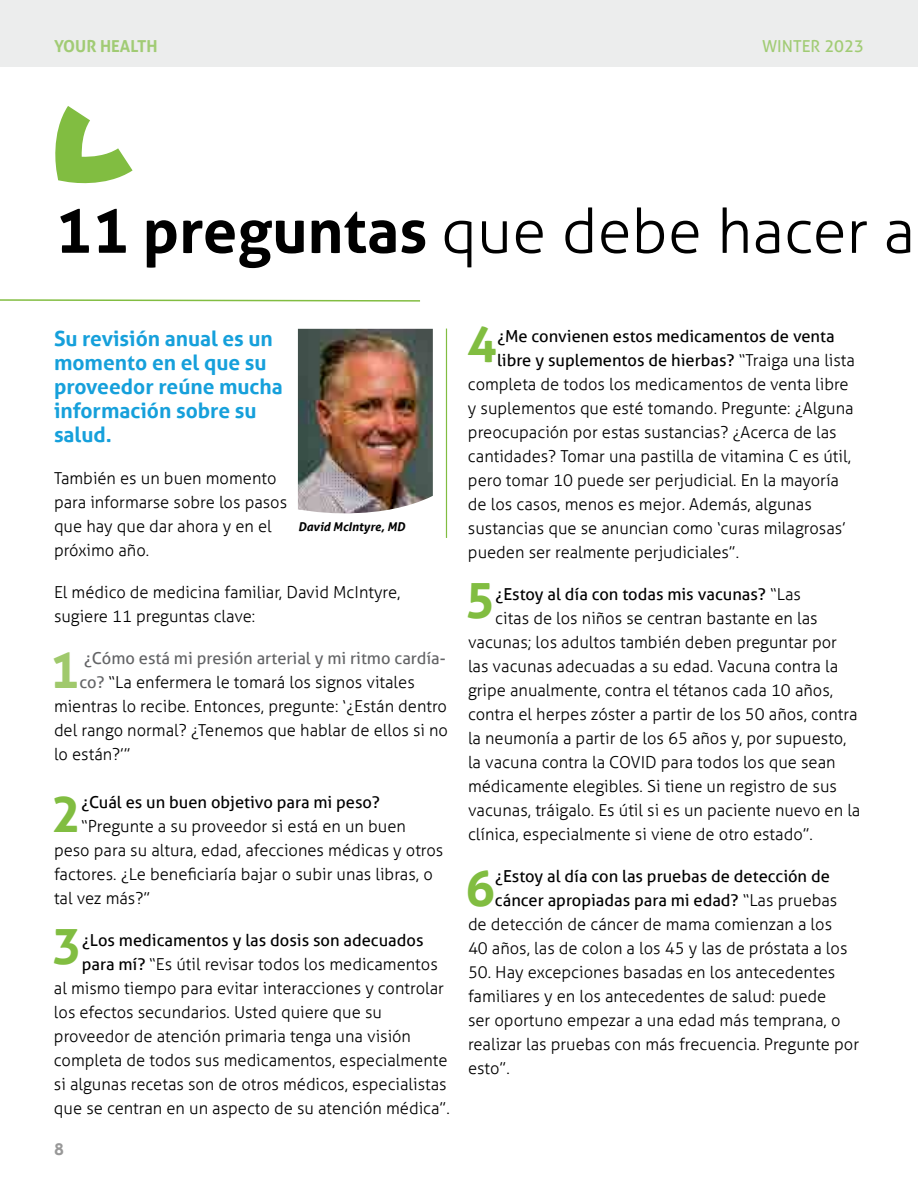
<style>
.page{position:relative;width:918px;height:1188px;background:#fff}
.page>*{position:absolute;margin:0;border:0;box-sizing:border-box;transform-origin:0 0}
.t1{font:300 61.5px "Aller";color:#000}
.t2{font:700 49.65px "Aller";color:#81bd41}
.t3{font:700 49.65px "Aller";color:#a0c96c}
.t4{font:700 21px/24px "Aller";color:#16a0db}
.t5{font:300 16.5px/24px "Aller";color:#000}
.t6{font:16.5px "Aller";color:#000}
.t7{font:16.5px "Aller";color:#636466}
.t8{font:700 16.5px "Aller";color:#81bd41}
.t9{font:16.5px "Aller";color:#81bd41}
.t10{font:700 16.5px "Aller";color:#989898}
.t11{font:italic 700 12px "Aller";color:#000}
.s1{font-weight:700}
.s2{font-weight:400;color:#636466}
.s3{font-weight:400}
.s4{font-weight:300}
</style>
<div class="page">
<div style="left:0;top:0;width:918px;height:68px;background:#eceded"></div>
<svg style="left:0;top:299px;width:420px;height:3px"></svg>
<svg style="left:55px;top:106px;width:78px;height:78px"></svg>
<img style="left:298px;top:329px;width:135px;height:185px">
<hr style="left:446px;top:329px;width:1px;height:209px;background:#81bd41">
<p class="t8" style="left:54px;top:36px;width:105px">YOUR HEALTH</p>
<p class="t9" style="left:762px;top:36px;width:103px">WINTER 2023</p>
<h1 class="t1" style="left:55px;top:194px;width:861px"><span class="s1">11 preguntas</span> que debe hacer a</h1>
<p class="t4" style="left:54px;top:326px;width:230px">Su revisión anual es un momento en el que su proveedor reúne mucha información sobre su salud.</p>
<p class="t5" style="left:54px;top:466px;width:235px">También es un buen momento para informarse sobre los pasos que hay que dar ahora y en el próximo año.</p>
<p class="t5" style="left:54px;top:580px;width:348px">El médico de medicina familiar, David McIntyre, sugiere 11 preguntas clave:</p>
<h2 class="t3" style="left:50px;top:639px;width:31px">1</h2>
<p class="t7" style="left:84px;top:648px;width:363px">¿Cómo está mi presión arterial y mi ritmo cardía-</p>
<p class="t11" style="left:298px;top:519px;width:108px">David McIntyre, MD</p>
<p class="t5" style="left:80px;top:670px;width:337px"><span class="s2">co?</span> “La enfermera le tomará los signos vitales</p>
<p class="t5" style="left:54px;top:694px;width:395px">mientras lo recibe. Entonces, pregunte: ‘¿Están dentro</p>
<p class="t5" style="left:54px;top:718px;width:396px">del rango normal? ¿Tenemos que hablar de ellos si no</p>
<p class="t5" style="left:54px;top:742px;width:78px">lo están?’”</p>
<h2 class="t2" style="left:51px;top:783px;width:31px">2</h2>
<p class="t6" style="left:81px;top:792px;width:300px">¿Cuál es un buen objetivo para mi peso?</p>
<p class="t5" style="left:54px;top:814px;width:391px;text-indent:27px">“Pregunte a su proveedor si está en un buen peso para su altura, edad, afecciones médicas y otros factores. ¿Le beneficiaría bajar o subir unas libras, o tal vez más?”</p>
<h2 class="t2" style="left:52px;top:915px;width:31px">3</h2>
<p class="t6" style="left:82px;top:930px;width:343px">¿Los medicamentos y las dosis son adecuados</p>
<p class="t5" style="left:82px;top:952px;width:357px"><span class="s3">para mí?</span> “Es útil revisar todos los medicamentos</p>
<p class="t5" style="left:54px;top:976px;width:391px">al mismo tiempo para evitar interacciones y controlar</p>
<p class="t5" style="left:54px;top:1000px;width:329px">los efectos secundarios. Usted quiere que su</p>
<p class="t5" style="left:54px;top:1024px;width:359px">proveedor de atención primaria tenga una visión</p>
<p class="t5" style="left:54px;top:1048px;width:395px">completa de todos sus medicamentos, especialmente</p>
<p class="t5" style="left:54px;top:1072px;width:394px">si algunas recetas son de otros médicos, especialistas</p>
<p class="t5" style="left:54px;top:1096px;width:397px">que se centran en un aspecto de su atención médica”.</p>
<p class="t10" style="left:54px;top:1139px;width:11px">8</p>
<h2 class="t2" style="left:467px;top:313px;width:31px">4</h2>
<p class="t6" style="left:497px;top:326px;width:339px">¿Me convienen estos medicamentos de venta</p>
<p class="t6" style="left:497px;top:350px;width:359px">libre y suplementos de hierbas? <span class="s4">“Traiga una lista</span></p>
<p class="t5" style="left:468px;top:372px;width:382px">completa de todos los medicamentos de venta libre</p>
<p class="t5" style="left:468px;top:396px;width:387px">y suplementos que esté tomando. Pregunte: ¿Alguna</p>
<p class="t5" style="left:468px;top:420px;width:370px">preocupación por estas sustancias? ¿Acerca de las</p>
<p class="t5" style="left:468px;top:444px;width:385px">cantidades? Tomar una pastilla de vitamina C es útil,</p>
<p class="t5" style="left:468px;top:468px;width:373px">pero tomar 10 puede ser perjudicial. En la mayoría</p>
<p class="t5" style="left:468px;top:492px;width:345px">de los casos, menos es mejor. Además, algunas</p>
<p class="t5" style="left:468px;top:516px;width:379px">sustancias que se anuncian como ‘curas milagrosas’</p>
<p class="t5" style="left:468px;top:540px;width:273px">pueden ser realmente perjudiciales”.</p>
<h2 class="t2" style="left:465px;top:570px;width:31px">5</h2>
<p class="t6" style="left:495px;top:584px;width:307px">¿Estoy al día con todas mis vacunas? <span class="s4">“Las</span></p>
<p class="t5" style="left:495px;top:606px;width:324px">citas de los niños se centran bastante en las</p>
<p class="t5" style="left:468px;top:630px;width:371px">vacunas; los adultos también deben preguntar por</p>
<p class="t5" style="left:468px;top:654px;width:372px">las vacunas adecuadas a su edad. Vacuna contra la</p>
<p class="t5" style="left:468px;top:678px;width:367px">gripe anualmente, contra el tétanos cada 10 años,</p>
<p class="t5" style="left:468px;top:702px;width:391px">contra el herpes zóster a partir de los 50 años, contra</p>
<p class="t5" style="left:468px;top:726px;width:380px">la neumonía a partir de los 65 años y, por supuesto,</p>
<p class="t5" style="left:468px;top:750px;width:369px">la vacuna contra la COVID para todos los que sean</p>
<p class="t5" style="left:468px;top:774px;width:370px">médicamente elegibles. Si tiene un registro de sus</p>
<p class="t5" style="left:468px;top:798px;width:394px">vacunas, tráigalo. Es útil si es un paciente nuevo en la</p>
<p class="t5" style="left:468px;top:822px;width:346px">clínica, especialmente si viene de otro estado”.</p>
<h2 class="t2" style="left:465px;top:858px;width:31px">6</h2>
<p class="t6" style="left:495px;top:866px;width:336px">¿Estoy al día con las pruebas de detección de</p>
<p class="t6" style="left:495px;top:890px;width:344px">cáncer apropiadas para mi edad? <span class="s4">“Las pruebas</span></p>
<p class="t5" style="left:468px;top:912px;width:366px">de detección de cáncer de mama comienzan a los</p>
<p class="t5" style="left:468px;top:936px;width:381px">40 años, las de colon a los 45 y las de próstata a los</p>
<p class="t5" style="left:468px;top:960px;width:393px">50. Hay excepciones basadas en los antecedentes familiares y en los antecedentes de salud: puede<br>ser oportuno empezar a una edad más temprana, o realizar las pruebas con más frecuencia. Pregunte por esto”.</p>
</div>
